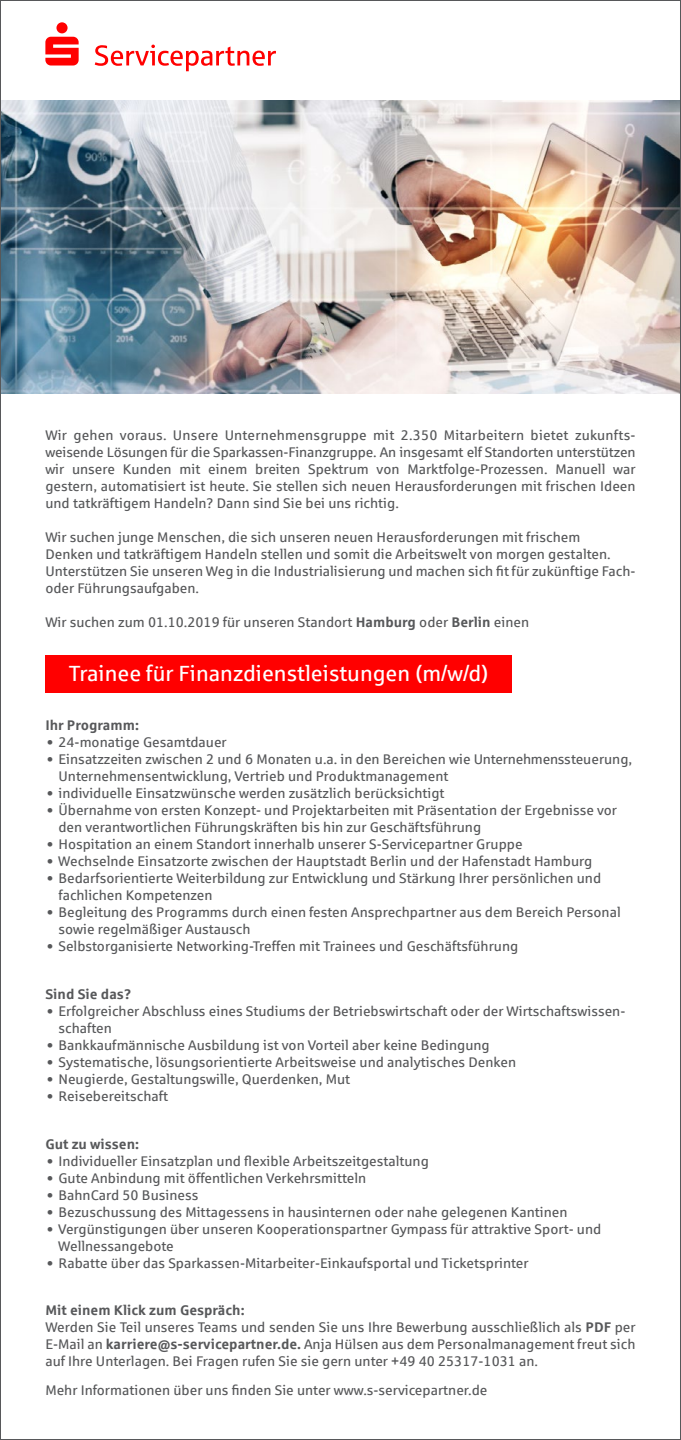
<style>
.page{position:relative;width:681px;height:1440px;background:#fff}
.page>*{position:absolute;margin:0;border:0;box-sizing:border-box;transform-origin:0 0}
.t1{font:22px "Sparkasse Rg";color:#fff}
.t2{font:14px/17px "Sparkasse Rg";color:#57585a}
.t3{font:700 14px "Sparkasse Rg";color:#57585a}
.s1{font-weight:700}
</style>
<div class="page">
<div style="left:45px;top:655px;width:467px;height:38px;background:#f00"></div>
<img style="left:2px;top:101px;width:676px;height:292px">
<svg style="left:45px;top:22px;width:34px;height:44px"></svg>
<svg style="left:95px;top:45px;width:181px;height:26px"></svg>
<p class="t2" style="left:45px;top:427px;width:591px;text-align:justify">Wir gehen voraus. Unsere Unternehmensgruppe mit 2.350 Mitarbeitern bietet zukunfts&shy;weisende Lösungen für die Sparkassen-Finanzgruppe. An insgesamt elf Standorten unterstützen wir unsere Kunden mit einem breiten Spektrum von Marktfolge-Prozessen. Manuell war gestern, automatisiert ist heute. Sie stellen sich neuen Herausforderungen mit frischen Ideen und tatkräftigem Handeln? Dann sind Sie bei uns richtig.</p>
<p class="t2" style="left:45px;top:529px;width:591px">Wir suchen junge Menschen, die sich unseren neuen Herausforderungen mit frischem<br>Denken und tatkräftigem Handeln stellen und somit die Arbeitswelt von morgen gestalten.<br>Unterstützen Sie unseren Weg in die Industrialisierung und machen sich fit für zukünftige Fach&shy;oder Führungsaufgaben.</p>
<p class="t2" style="left:45px;top:614px;width:485px">Wir suchen zum 01.10.2019 für unseren Standort <span class="s1">Hamburg</span> oder <span class="s1">Berlin</span> einen</p>
<h1 class="t1" style="left:69px;top:660px;width:421px">Trainee für Finanzdienstleistungen (m/w/d)</h1>
<p class="t3" style="left:45px;top:717px;width:95px">Ihr Programm:</p>
<p class="t2" style="left:47px;top:734px;width:181px">• 24-monatige Gesamtdauer</p>
<p class="t2" style="left:58px;top:751px;width:575px;text-indent:-11px">• Einsatzzeiten zwischen 2 und 6 Monaten u.a. in den Bereichen wie Unternehmenssteuerung,<br>Unternehmensentwicklung, Vertrieb und Produktmanagement</p>
<p class="t2" style="left:47px;top:785px;width:399px">• individuelle Einsatzwünsche werden zusätzlich berücksichtigt</p>
<p class="t2" style="left:58px;top:802px;width:560px;text-indent:-11px">• Übernahme von ersten Konzept- und Projektarbeiten mit Präsentation der Ergebnisse vor den verantwortlichen Führungskräften bis hin zur Geschäftsführung</p>
<p class="t2" style="left:47px;top:836px;width:477px">• Hospitation an einem Standort innerhalb unserer S-Servicepartner Gruppe</p>
<p class="t2" style="left:47px;top:853px;width:546px">• Wechselnde Einsatzorte zwischen der Hauptstadt Berlin und der Hafenstadt Hamburg</p>
<p class="t2" style="left:58px;top:870px;width:544px;text-indent:-11px">• Bedarfsorientierte Weiterbildung zur Entwicklung und Stärkung Ihrer persönlichen und fachlichen Kompetenzen</p>
<p class="t2" style="left:58px;top:904px;width:563px;text-indent:-11px">• Begleitung des Programms durch einen festen Ansprechpartner aus dem Bereich Personal sowie regelmäßiger Austausch</p>
<p class="t2" style="left:47px;top:938px;width:472px">• Selbstorganisierte Networking-Treffen mit Trainees und Geschäftsführung</p>
<p class="t3" style="left:45px;top:985px;width:87px">Sind Sie das?</p>
<p class="t2" style="left:58px;top:1002px;width:568px;text-indent:-11px">• Erfolgreicher Abschluss eines Studiums der Betriebswirtschaft oder der Wirtschaftswissen&shy;schaften</p>
<p class="t2" style="left:47px;top:1036px;width:444px">• Bankkaufmännische Ausbildung ist von Vorteil aber keine Bedingung</p>
<p class="t2" style="left:47px;top:1053px;width:470px">• Systematische, lösungsorientierte Arbeitsweise und analytisches Denken</p>
<p class="t2" style="left:47px;top:1070px;width:304px">• Neugierde, Gestaltungswille, Querdenken, Mut</p>
<p class="t2" style="left:47px;top:1087px;width:123px">• Reisebereitschaft</p>
<p class="t3" style="left:45px;top:1135px;width:95px">Gut zu wissen:</p>
<p class="t2" style="left:47px;top:1152px;width:383px">• Individueller Einsatzplan und flexible Arbeitszeitgestaltung</p>
<p class="t2" style="left:47px;top:1169px;width:320px">• Gute Anbindung mit öffentlichen Verkehrsmitteln</p>
<p class="t2" style="left:47px;top:1186px;width:153px">• BahnCard 50 Business</p>
<p class="t2" style="left:47px;top:1203px;width:522px">• Bezuschussung des Mittagessens in hausinternen oder nahe gelegenen Kantinen</p>
<p class="t2" style="left:58px;top:1220px;width:544px;text-indent:-11px">• Vergünstigungen über unseren Kooperationspartner Gympass für attraktive Sport- und<br>Wellnessangebote</p>
<p class="t2" style="left:47px;top:1254px;width:483px">• Rabatte über das Sparkassen-Mitarbeiter-Einkaufsportal und Ticketsprinter</p>
<p class="t2" style="left:45px;top:1301px;width:591px"><span class="s1">Mit einem Klick zum Gespräch:<br></span>Werden Sie Teil unseres Teams und senden Sie uns Ihre Bewerbung ausschließlich als <span class="s1">PDF</span> per E-Mail an <span class="s1">karriere@s-servicepartner.de.</span> Anja Hülsen aus dem Personalmanagement freut sich auf Ihre Unterlagen. Bei Fragen rufen Sie sie gern unter +49 40 25317-1031 an.</p>
<p class="t2" style="left:45px;top:1381px;width:443px">Mehr Informationen über uns finden Sie unter www.s-servicepartner.de</p>
</div>
